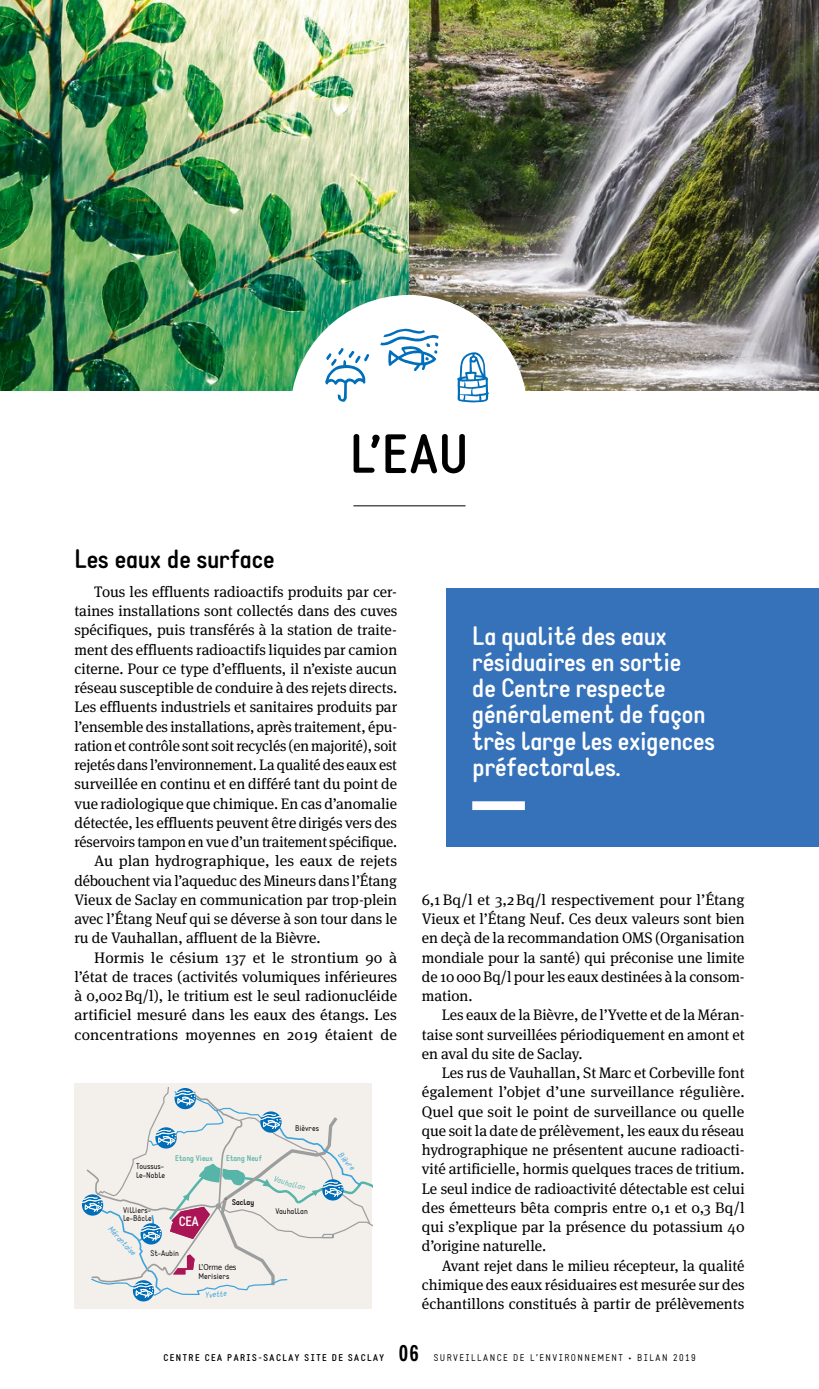
<style>
.page{position:relative;width:819px;height:1389px;background:#fff}
.page>*{position:absolute;margin:0;border:0;box-sizing:border-box;transform-origin:0 0}
.t1{font:700 54.25px "Static";color:#000}
.t2{font:700 26.25px/26.2px "Static";letter-spacing:-.01em;color:#fff}
.t3{font:700 26.25px "Static";letter-spacing:-.01em;color:#000}
.t4{font:700 condensed 21.88px "News Gothic BT";color:#000}
.t5{font:15.22px/19.2px "Meta Serif";color:#000;text-align:justify}
.t6{font:700 13.47px "Static";color:#fff}
.t7{font:9.62px "Static";letter-spacing:.15em;color:#000}
.t8{font:700 9.62px "Static";letter-spacing:.15em;color:#000}
.t9{font:8.05px/8.8px "Static";color:#000}
.t10{font:italic 8.05px "Static";color:#3ca3dc}
.t11{font:700 8.05px "Static";color:#56b5a8}
.t12{font:8.05px "News Gothic BT";color:#000}
.t13{font:italic 8.05px "Static";color:#56b5a8}
.t14{font:700 8.05px "Static";color:#000}
</style>
<div class="page">
<img style="left:409px;top:0;width:410px;height:390px">
<img style="left:0;top:0;width:409px;height:390px">
<div style="left:290px;top:295px;width:237px;height:237px;background:#fff;border-radius:50%"></div>
<hr style="left:353px;top:506px;width:112px;height:1px;background:#000">
<svg style="left:325px;top:348px;width:44px;height:54px"></svg>
<svg style="left:380px;top:328px;width:58px;height:43px"></svg>
<svg style="left:457px;top:352px;width:32px;height:51px"></svg>
<div style="left:446px;top:588px;width:373px;height:259px;background:#3672b9"></div>
<div style="left:472px;top:801px;width:53px;height:9px;background:#fff"></div>
<div style="left:74px;top:1083px;width:298px;height:226px;background:#f3efeb"></div>
<svg style="left:82px;top:1087px;width:290px;height:214px"></svg>
<h1 class="t1" style="left:350px;top:421px;width:121px">L’EAU</h1>
<h2 class="t3" style="left:74px;top:543px;width:202px">Les eaux de surface</h2>
<p class="t5" style="left:94px;top:582px;width:304px">Tous les effluents radioactifs produits par cer-</p>
<p class="t5" style="left:74px;top:601px;width:324px">taines installations sont collectés dans des cuves</p>
<p class="t5" style="left:74px;top:620px;width:324px">spécifiques, puis transférés à la station de traite-</p>
<p class="t5" style="left:74px;top:639px;width:324px">ment des effluents radioactifs liquides par camion</p>
<p class="t5" style="left:74px;top:659px;width:324px">citerne. Pour ce type d’effluents, il n’existe aucun</p>
<p class="t5" style="left:74px;top:678px;width:324px">réseau susceptible de conduire à des rejets directs.</p>
<p class="t5" style="left:74px;top:697px;width:324px">Les effluents industriels et sanitaires produits par</p>
<p class="t5" style="left:74px;top:716px;width:324px">l’ensemble des installations, après traitement, épu-</p>
<p class="t5" style="left:74px;top:736px;width:324px">ration et contrôle sont soit recyclés (en majorité), soit</p>
<p class="t5" style="left:74px;top:755px;width:324px">rejetés dans l’environnement. La qualité des eaux est</p>
<p class="t5" style="left:74px;top:774px;width:324px">surveillée en continu et en différé tant du point de</p>
<p class="t5" style="left:74px;top:793px;width:324px">vue radiologique que chimique. En cas d’anomalie</p>
<p class="t5" style="left:74px;top:813px;width:324px">détectée, les effluents peuvent être dirigés vers des</p>
<p class="t5" style="left:74px;top:832px;width:324px">réservoirs tampon en vue d’un traitement spécifique.</p>
<p class="t5" style="left:94px;top:851px;width:304px">Au plan hydrographique, les eaux de rejets</p>
<p class="t5" style="left:74px;top:870px;width:324px">débouchent via l’aqueduc des Mineurs dans l’Étang</p>
<p class="t5" style="left:74px;top:890px;width:324px">Vieux de Saclay en communication par trop-plein</p>
<p class="t5" style="left:74px;top:909px;width:324px">avec l’Étang Neuf qui se déverse à son tour dans le</p>
<p class="t5" style="left:74px;top:928px;width:248px">ru de Vauhallan, affluent de la Bièvre.</p>
<p class="t5" style="left:94px;top:947px;width:304px">Hormis le césium 137 et le strontium 90 à</p>
<p class="t5" style="left:74px;top:967px;width:324px">l’état de traces (activités volumiques inférieures</p>
<p class="t5" style="left:74px;top:986px;width:324px">à 0,002Bq/l), le tritium est le seul radionucléide</p>
<p class="t5" style="left:74px;top:1005px;width:324px">artificiel mesuré dans les eaux des étangs. Les</p>
<p class="t5" style="left:74px;top:1024px;width:324px">concentrations moyennes en 2019 étaient de</p>
<p class="t9" style="left:136px;top:1162px;width:30px">Toussus&shy;le-Noble</p>
<p class="t11" style="left:175px;top:1154px;width:39px">Etang Vieux</p>
<p class="t11" style="left:226px;top:1154px;width:37px">Etang Neuf</p>
<p class="t9" style="left:123px;top:1206px;width:30px">Villiers&shy;le-Bâcle</p>
<p class="t6" style="left:179px;top:1214px;width:22px">CEA</p>
<p class="t10" style="left:113px;top:1224px;width:38px;rotate:47deg">Mérantaise</p>
<p class="t9" style="left:150px;top:1249px;width:30px">St-Aubin</p>
<p class="t14" style="left:232px;top:1197px;width:23px">Saclay</p>
<p class="t12" style="left:198px;top:1262px;width:39px">L’Orme des</p>
<p class="t9" style="left:198px;top:1272px;width:32px">Merisiers</p>
<p class="t10" style="left:204px;top:1290px;width:23px;rotate:-6deg">Yvette</p>
<p class="t9" style="left:295px;top:1124px;width:26px">Bièvres</p>
<p class="t13" style="left:275px;top:1174px;width:34px;rotate:16deg">Vauhallan</p>
<p class="t9" style="left:275px;top:1207px;width:34px">Vauhallan</p>
<p class="t10" style="left:343px;top:1150px;width:22px;rotate:47deg">Bièvre</p>
<h2 class="t2" style="left:472px;top:623px;width:244px">La qualité des eaux résiduaires en sortie<br>de Centre respecte généralement de façon très large les exigences préfectorales.</h2>
<p class="t5" style="left:422px;top:890px;width:324px">6,1Bq/l et 3,2Bq/l respectivement pour l’Étang Vieux et l’Étang Neuf. Ces deux valeurs sont bien en deçà de la recommandation OMS (Organisation mondiale pour la santé) qui préconise une limite de 10000Bq/l pour les eaux destinées à la consom&shy;mation.</p>
<p class="t5" style="left:422px;top:1005px;width:324px;text-indent:20px">Les eaux de la Bièvre, de l’Yvette et de la Méran&shy;taise sont surveillées périodiquement en amont et en aval du site de Saclay.</p>
<p class="t5" style="left:422px;top:1063px;width:324px;text-indent:20px">Les rus de Vauhallan, St Marc et Corbeville font également l’objet d’une surveillance régulière.<br>Quel que soit le point de surveillance ou quelle que soit la date de prélèvement, les eaux du réseau hydrographique ne présentent aucune radioacti&shy;vité artificielle, hormis quelques traces de tritium.<br>Le seul indice de radioactivité détectable est celui des émetteurs bêta compris entre 0,1 et 0,3 Bq/l qui s’explique par la présence du potassium 40 d’origine naturelle.</p>
<p class="t5" style="left:422px;top:1255px;width:324px;text-indent:20px">Avant rejet dans le milieu récepteur, la qualité chimique des eaux résiduaires est mesurée sur des échantillons constitués à partir de prélèvements</p>
<p class="t8" style="left:163px;top:1352px;width:222px">CENTRE CEA PARIS-SACLAY SITE DE SACLAY</p>
<h3 class="t4" style="left:399px;top:1339px;width:21px">06</h3>
<p class="t7" style="left:434px;top:1352px;width:263px">SURVEILLANCE DE L’ENVIRONNEMENT • BILAN 2019</p>
</div>
